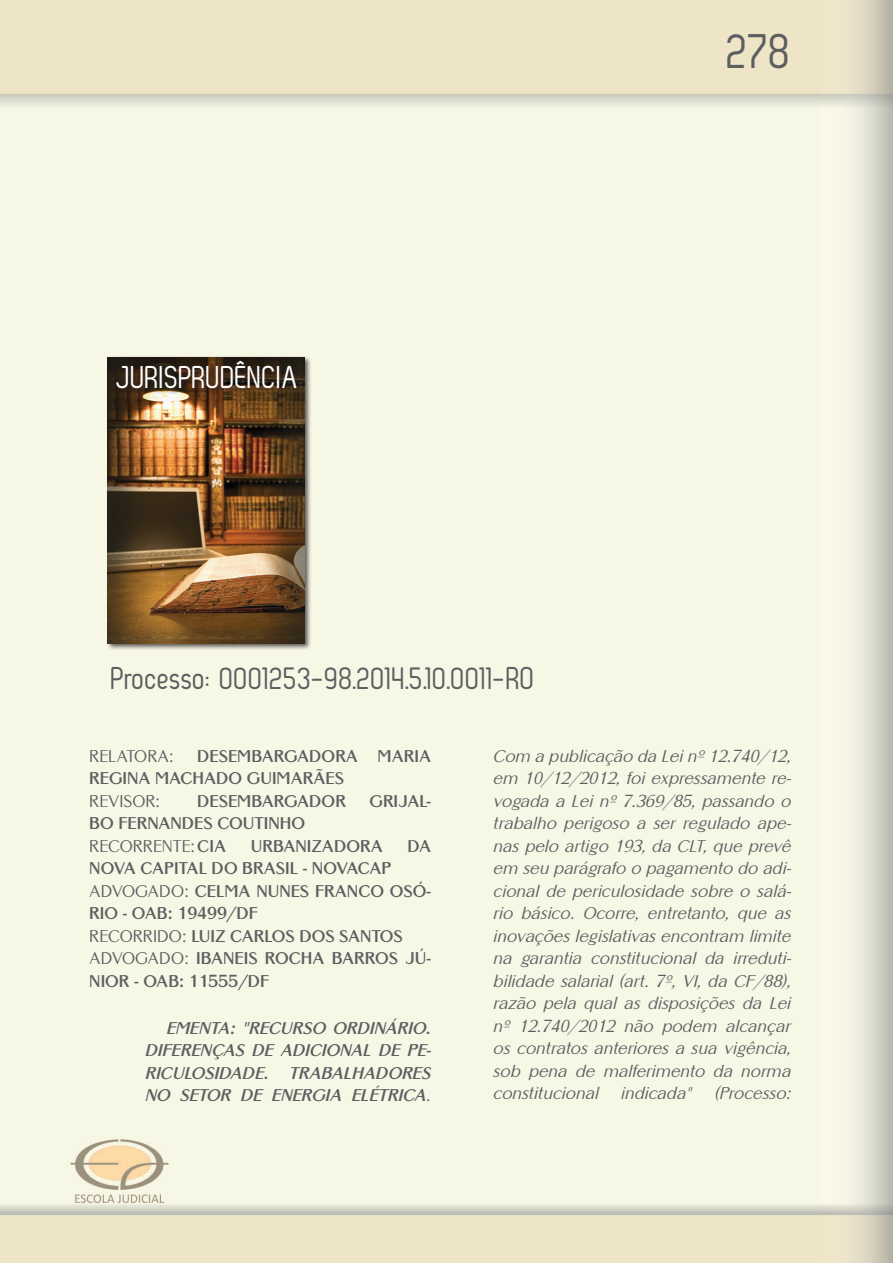
<style>
.page{position:relative;width:893px;height:1263px;background:#fff}
.page>*{position:absolute;margin:0;border:0;box-sizing:border-box;transform-origin:0 0}
.t1{font:49.5px "Zag";color:#5d5e60}
.t2{font:31.5px "Zag";color:#5d5e60}
.t3{font:31.5px "Zag";color:#fff}
.t4{font:italic 16.5px/22.5px "Altrincham";color:#5d5e60;text-align:justify}
.t5{font:700 16.5px/22.5px "Altrincham";color:#5d5e60}
.t6{font:italic 700 16.5px/22.5px "Altrincham";color:#5d5e60;text-align:justify}
.t7{font:16.5px "Altrincham";color:#5d5e60}
.s1{font-weight:400}
</style>
<div class="page">
<div style="left:106px;top:355px;width:206px;height:295px;background:#231f20;opacity:.75"></div>
<img style="left:108px;top:357px;width:196px;height:286px">
<div style="left:115px;top:359px;width:189px;height:37px;background:#231f20;opacity:.75"></div>
<h2 class="t3" style="left:117px;top:360px;width:183px">JURISPRUDÊNCIA</h2>
<h2 class="t2" style="left:112px;top:660px;width:425px">Processo: 0001253-98.2014.5.10.0011-RO</h2>
<h1 class="t1" style="left:727px;top:24px;width:66px">278</h1>
<p class="t5" style="left:89px;top:744px;width:343px;text-indent:108px">DESEMBARGADORA MARIA<br>REGINA MACHADO GUIMARÃES</p>
<p class="t7" style="left:89px;top:791px;width:72px">REVISOR:</p>
<p class="t5" style="left:197px;top:789px;width:150px">DESEMBARGADOR</p>
<p class="t5" style="left:369px;top:789px;width:63px">GRIJAL-</p>
<p class="t5" style="left:89px;top:812px;width:217px">BO FERNANDES COUTINHO<br><span class="s1">RECORRENTE:</span>CIA</p>
<p class="t7" style="left:89px;top:746px;width:86px">RELATORA:</p>
<p class="t5" style="left:251px;top:834px;width:133px">URBANIZADORA</p>
<p class="t5" style="left:408px;top:834px;width:25px">DA</p>
<p class="t5" style="left:89px;top:857px;width:343px">NOVA CAPITAL DO BRASIL - NOVACAP<br><span class="s1">ADVOGADO:</span> CELMA NUNES FRANCO OSÓ-<br>RIO - OAB: 19499/DF<br><span class="s1">RECORRIDO:</span> LUIZ CARLOS DOS SANTOS<br><span class="s1">ADVOGADO:</span> IBANEIS ROCHA BARROS JÚ-<br>NIOR - OAB: 11555/DF</p>
<p class="t6" style="left:145px;top:1017px;width:287px;text-indent:21px">EMENTA: "RECURSO ORDINÁRIO.<br>DIFERENÇAS DE ADICIONAL DE PE-RICULOSIDADE. TRABALHADORES NO SETOR DE ENERGIA ELÉTRICA<span class="s1">.</span></p>
<p class="t4" style="left:493px;top:744px;width:299px">Com a publicação da Lei nº 12.740/12, em 10/12/2012, foi expressamente re&shy;vogada a Lei nº 7.369/85, passando o trabalho perigoso a ser regulado ape&shy;nas pelo artigo 193, da CLT, que prevê em seu parágrafo o pagamento do adi&shy;cional de periculosidade sobre o salá&shy;rio básico. Ocorre, entretanto, que as inovações legislativas encontram limite na garantia constitucional da irreduti&shy;bilidade salarial (art. 7º, VI, da CF/88), razão pela qual as disposições da Lei nº 12.740/2012 não podem alcançar os contratos anteriores a sua vigência, sob pena de malferimento da norma constitucional</p>
<p class="t4" style="left:621px;top:1082px;width:73px">indicada"</p>
<p class="t4" style="left:714px;top:1082px;width:78px">(Processo:</p>
</div>
